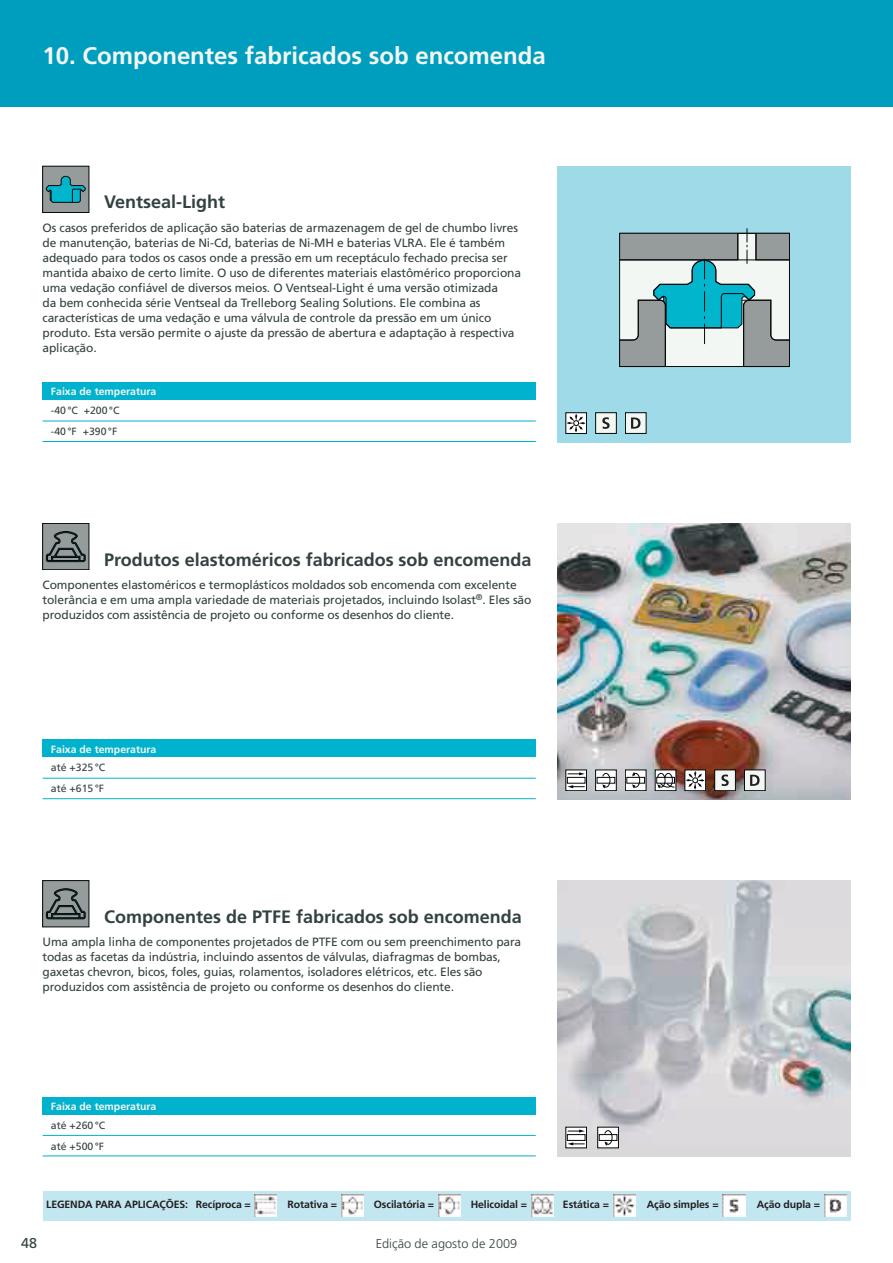
<style>
.page{position:relative;width:893px;height:1263px;background:#fff}
.page>*{position:absolute;margin:0;border:0;box-sizing:border-box;transform-origin:0 0}
.t1{font:700 24px "Frutiger";color:#f3f7f4}
.t2{font:700 18px "Frutiger";color:#344142}
.t3{font:14.25px "Frutiger";color:#344142}
.t4{font:300 12.75px "Frutiger";color:#344142}
.t5{font:12px/15px "Frutiger";letter-spacing:-.01em;color:#344142}
.t6{font:700 10.5px "Frutiger";letter-spacing:-.01em;color:#231f20}
.t7{font:10.5px/21px "Frutiger";color:#344142}
.t8{font:700 10.5px "Frutiger";color:#f3f7f4}
</style>
<div class="page">
<div style="left:43px;top:1097px;width:493px;height:17px;background:#00b2ce"></div>
<hr style="left:43px;top:1155px;width:493px;height:1px;background:#00b2ce">
<hr style="left:43px;top:1135px;width:493px;height:1px;background:#00b2ce">
<div style="left:43px;top:740px;width:493px;height:17px;background:#00b2ce"></div>
<hr style="left:43px;top:798px;width:493px;height:1px;background:#00b2ce">
<hr style="left:43px;top:778px;width:493px;height:1px;background:#00b2ce">
<div style="left:43px;top:383px;width:493px;height:17px;background:#00b2ce"></div>
<div style="left:557px;top:166px;width:293px;height:276px;background:#9edae8"></div>
<hr style="left:43px;top:441px;width:493px;height:1px;background:#00b2ce">
<hr style="left:43px;top:421px;width:493px;height:1px;background:#00b2ce">
<img style="left:557px;top:880px;width:293px;height:277px">
<img style="left:557px;top:523px;width:293px;height:276px">
<div style="left:0;top:0;width:893px;height:106px;background:#009ebe"></div>
<div style="left:715px;top:770px;width:20px;height:21px;background:#f3f7f4"></div>
<div style="left:714px;top:770px;width:22px;height:21px;border:1px solid #070909"></div>
<svg style="left:721px;top:774px;width:8px;height:12px"></svg>
<div style="left:596px;top:413px;width:20px;height:20px;background:#f3f7f4"></div>
<div style="left:595px;top:412px;width:22px;height:22px;border:1px solid #070909"></div>
<svg style="left:602px;top:417px;width:8px;height:12px"></svg>
<div style="left:744px;top:770px;width:21px;height:21px;background:#f3f7f4"></div>
<div style="left:744px;top:770px;width:21px;height:21px;border:1px solid #070909"></div>
<svg style="left:750px;top:775px;width:10px;height:11px"></svg>
<svg style="left:568px;top:775px;width:17px;height:14px"></svg>
<div style="left:566px;top:770px;width:21px;height:21px;border:1px solid #070909"></div>
<div style="left:567px;top:777px;width:18px;height:6px;border:1px solid #070909"></div>
<svg style="left:567px;top:785px;width:18px;height:3px"></svg>
<svg style="left:568px;top:772px;width:17px;height:3px"></svg>
<div style="left:655px;top:770px;width:21px;height:21px;background:#fff"></div>
<div style="left:655px;top:770px;width:21px;height:21px;border:1px solid #070909"></div>
<div style="left:656px;top:777px;width:19px;height:6px;border:1px solid #070909"></div>
<svg style="left:657px;top:773px;width:18px;height:15px"></svg>
<div style="left:596px;top:770px;width:20px;height:21px;background:#fff"></div>
<div style="left:595px;top:770px;width:21px;height:21px;border:1px solid #070909"></div>
<div style="left:597px;top:777px;width:18px;height:6px;border:1px solid #070909"></div>
<svg style="left:602px;top:773px;width:9px;height:15px"></svg>
<div style="left:685px;top:770px;width:21px;height:21px;border:1px solid #070909"></div>
<svg style="left:686px;top:771px;width:18px;height:18px"></svg>
<svg style="left:627px;top:772px;width:17px;height:17px"></svg>
<div style="left:625px;top:770px;width:21px;height:21px;border:1px solid #070909"></div>
<div style="left:627px;top:777px;width:18px;height:6px;border:1px solid #070909"></div>
<svg style="left:632px;top:772px;width:8px;height:16px"></svg>
<div style="left:566px;top:412px;width:21px;height:22px;border:1px solid #070909"></div>
<svg style="left:567px;top:414px;width:18px;height:18px"></svg>
<div style="left:625px;top:413px;width:21px;height:20px;background:#f3f7f4"></div>
<div style="left:625px;top:412px;width:21px;height:22px;border:1px solid #070909"></div>
<svg style="left:631px;top:417px;width:9px;height:12px"></svg>
<div style="left:566px;top:1127px;width:20px;height:21px;background:linear-gradient(to right,#fbfbfb,#fff)"></div>
<div style="left:566px;top:1127px;width:21px;height:21px;border:1px solid #070909"></div>
<div style="left:567px;top:1134px;width:18px;height:6px;border:1px solid #070909"></div>
<svg style="left:567px;top:1142px;width:18px;height:3px"></svg>
<svg style="left:568px;top:1129px;width:17px;height:3px"></svg>
<div style="left:598px;top:1127px;width:20px;height:21px;background:#fff"></div>
<div style="left:597px;top:1127px;width:22px;height:21px;border:1px solid #070909"></div>
<div style="left:599px;top:1134px;width:18px;height:6px;border:1px solid #070909"></div>
<svg style="left:604px;top:1130px;width:9px;height:16px"></svg>
<div style="left:43px;top:1191px;width:807px;height:29px;background:#c3e7f1"></div>
<img style="left:824px;top:1194px;width:23px;height:23px">
<img style="left:723px;top:1194px;width:22px;height:23px">
<img style="left:613px;top:1194px;width:23px;height:23px">
<img style="left:531px;top:1194px;width:23px;height:23px">
<img style="left:438px;top:1194px;width:23px;height:23px">
<img style="left:341px;top:1194px;width:23px;height:23px">
<img style="left:255px;top:1194px;width:22px;height:23px">
<div style="left:43px;top:881px;width:46px;height:46px;background:#969b9c"></div>
<svg style="left:46px;top:888px;width:40px;height:31px"></svg>
<div style="left:43px;top:523px;width:46px;height:47px;background:#969b9c"></div>
<div style="left:43px;top:523px;width:46px;height:47px;border:1px solid #070909"></div>
<svg style="left:46px;top:531px;width:40px;height:31px"></svg>
<div style="left:43px;top:166px;width:46px;height:46px;background:#969b9c"></div>
<div style="left:43px;top:166px;width:46px;height:47px;border:1px solid #070909"></div>
<svg style="left:46px;top:176px;width:40px;height:27px"></svg>
<svg style="left:619px;top:229px;width:171px;height:139px;background:#96b8bb"></svg>
<h1 class="t1" style="left:43px;top:46px;width:505px">10. Componentes fabricados sob encomenda</h1>
<h2 class="t2" style="left:104px;top:195px;width:122px">Ventseal-Light</h2>
<p class="t5" style="left:43px;top:221px;width:480px">Os casos preferidos de aplicação são baterias de armazenagem de gel de chumbo livres de manutenção, baterias de Ni-Cd, baterias de Ni-MH e baterias VLRA. Ele é também adequado para todos os casos onde a pressão em um receptáculo fechado precisa ser mantida abaixo de certo limite. O uso de diferentes materiais elastômérico proporciona uma vedação confiável de diversos meios. O Ventseal-Light é uma versão otimizada<br>da bem conhecida série Ventseal da Trelleborg Sealing Solutions. Ele combina as características de uma vedação e uma válvula de controle da pressão em um único produto. Esta versão permite o ajuste da pressão de abertura e adaptação à respectiva aplicação.</p>
<p class="t8" style="left:51px;top:388px;width:107px">Faixa de temperatura</p>
<p class="t7" style="left:51px;top:401px;width:70px">-40°C +200°C -40°F +390°F</p>
<h2 class="t2" style="left:104px;top:552px;width:429px">Produtos elastoméricos fabricados sob encomenda</h2>
<p class="t5" style="left:43px;top:578px;width:490px">Componentes elastoméricos e termoplásticos moldados sob encomenda com excelente tolerância e em uma ampla variedade de materiais projetados, incluindo Isolast<sup>®</sup>. Eles são produzidos com assistência de projeto ou conforme os desenhos do cliente.</p>
<p class="t8" style="left:51px;top:745px;width:107px">Faixa de temperatura</p>
<p class="t7" style="left:51px;top:758px;width:56px">até +325°C até +615°F</p>
<h2 class="t2" style="left:104px;top:909px;width:419px">Componentes de PTFE fabricados sob encomenda</h2>
<p class="t5" style="left:43px;top:935px;width:480px">Uma ampla linha de componentes projetados de PTFE com ou sem preenchimento para todas as facetas da indústria, incluindo assentos de válvulas, diafragmas de bombas, gaxetas chevron, bicos, foles, guias, rolamentos, isoladores elétricos, etc. Eles são produzidos com assistência de projeto ou conforme os desenhos do cliente.</p>
<p class="t8" style="left:51px;top:1102px;width:107px">Faixa de temperatura</p>
<p class="t7" style="left:51px;top:1115px;width:56px">até +260°C até +500°F</p>
<p class="t6" style="left:46px;top:1200px;width:206px">LEGENDA PARA APLICAÇÕES: Recíproca =</p>
<p class="t6" style="left:288px;top:1200px;width:51px">Rotativa =</p>
<p class="t6" style="left:374px;top:1200px;width:62px">Oscilatória =</p>
<p class="t6" style="left:471px;top:1200px;width:58px">Helicoidal =</p>
<p class="t6" style="left:563px;top:1200px;width:48px">Estática =</p>
<p class="t6" style="left:647px;top:1200px;width:73px">Ação simples =</p>
<p class="t6" style="left:757px;top:1200px;width:65px">Ação dupla =</p>
<p class="t3" style="left:21px;top:1238px;width:17px">48</p>
<p class="t4" style="left:376px;top:1238px;width:143px">Edição de agosto de 2009</p>
</div>
